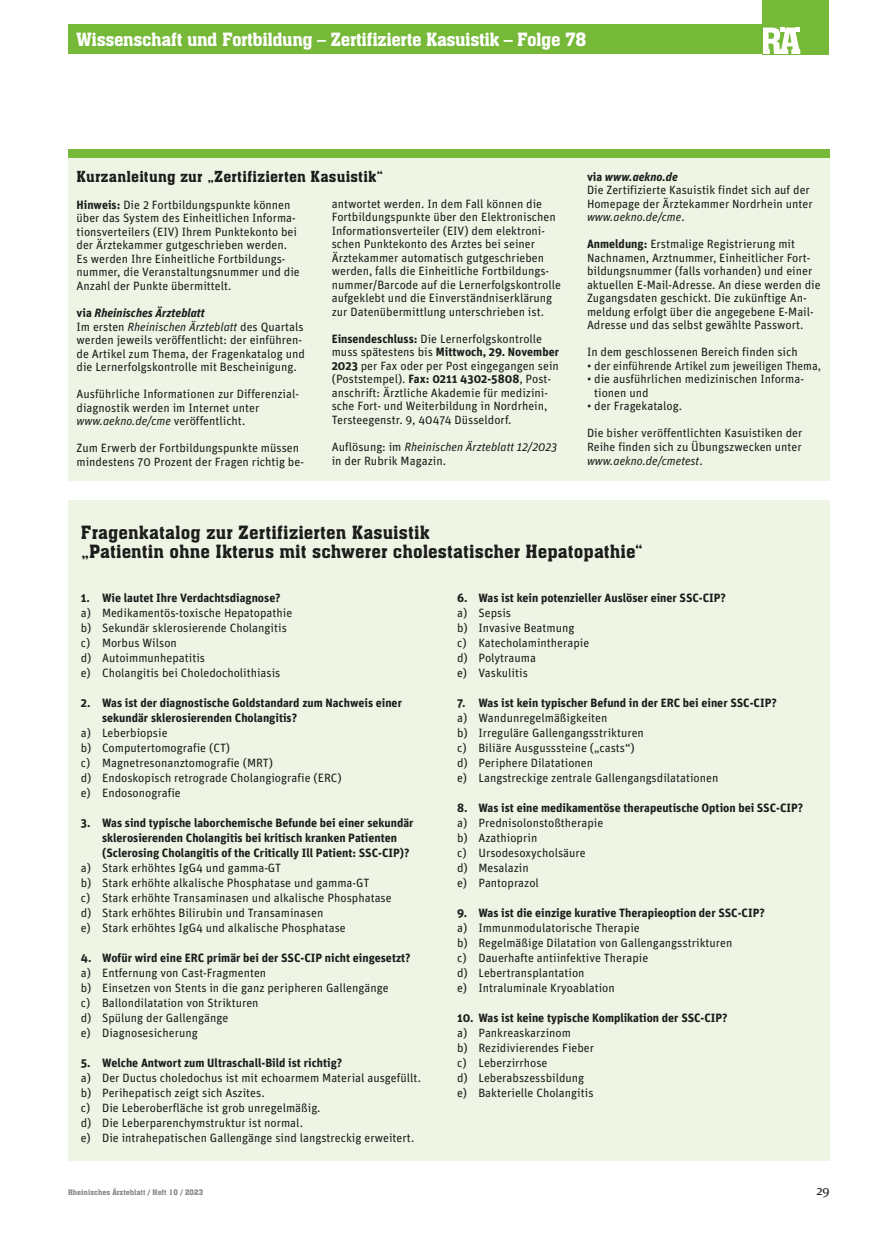
<style>
.page{position:relative;width:872px;height:1234px;background:#fff}
.page>*{position:absolute;margin:0;border:0;box-sizing:border-box;transform-origin:0 0}
.t1{font:18px/19.5px "Aachen BT";letter-spacing:.005em;color:#1d1d1b}
.t2{font:18px "Aachen BT";letter-spacing:-.025em;color:#fff}
.t3{font:15px "Aachen BT";letter-spacing:.015em;color:#1d1d1b}
.t4{font:13.5px "Meta Serif Pro";color:#1d1d1b}
.t5{font:12px/15px "Unit Pro";color:#1d1d1b}
.t6{font:700 12px/15px "Unit Pro";color:#1d1d1b}
.t7{font:7.5px "Aachen BT";color:#878787}
.s1{font-weight:700}
.s2{font-weight:700;font-style:italic}
.s3{font-style:italic}
</style>
<div class="page">
<div style="left:762px;top:0;width:67px;height:54px;background:#76b837"></div>
<svg style="left:763px;top:28px;width:37px;height:26px"></svg>
<div style="left:68px;top:24px;width:694px;height:30px;background:#76b837"></div>
<div style="left:68px;top:149px;width:761px;height:331px;background:#eef5e5"></div>
<div style="left:68px;top:499px;width:761px;height:660px;background:#eef5e5"></div>
<div style="left:68px;top:149px;width:761px;height:8px;background:#76b837"></div>
<h1 class="t2" style="left:77px;top:28px;width:511px">Wissenschaft und Fortbildung – Zertifizierte Kasuistik – Folge 78</h1>
<p class="t3" style="left:76px;top:167px;width:308px">Kurzanleitung zur „Zertifizierten Kasuistik“</p>
<p class="t5" style="left:77px;top:197px;width:225px;line-height:13.5px"><span class="s1">Hinweis:</span> Die 2 Fortbildungspunkte können über das System des Einheitlichen Informa&shy;tionsverteilers (EIV) Ihrem Punktekonto bei der Ärztekammer gutgeschrieben werden.<br>Es werden Ihre Einheitliche Fortbildungs&shy;nummer, die Veranstaltungsnummer und die Anzahl der Punkte übermittelt.</p>
<p class="t5" style="left:77px;top:305px;width:230px;line-height:13.5px"><span class="s1">via</span> <span class="s2">Rheinisches Ärzteblatt<br></span>Im ersten <span class="s3">Rheinischen Ärzteblatt</span> des Quartals werden jeweils veröffentlicht: der einführen&shy;de Artikel zum Thema, der Fragenkatalog und die Lernerfolgskontrolle mit Bescheinigung.</p>
<p class="t5" style="left:77px;top:386px;width:223px;line-height:13.5px">Ausführliche Informationen zur Differenzial&shy;diagnostik werden im Internet unter <span class="s3">www.aekno.de/cme</span> veröffentlicht.</p>
<p class="t5" style="left:77px;top:440px;width:229px;line-height:13.5px">Zum Erwerb der Fortbildungspunkte müssen mindestens 70 Prozent der Fragen richtig be-</p>
<p class="t5" style="left:332px;top:196px;width:231px;line-height:13.5px">antwortet werden. In dem Fall können die Fortbildungspunkte über den Elektronischen Informationsverteiler (EIV) dem elektroni&shy;schen Punktekonto des Arztes bei seiner Ärztekammer automatisch gutgeschrieben werden, falls die Einheitliche Fortbildungs&shy;nummer/Barcode auf die Lernerfolgskontrolle aufgeklebt und die Einverständniserklärung zur Datenübermittlung unterschrieben ist.</p>
<p class="t5" style="left:332px;top:331px;width:229px;line-height:13.5px"><span class="s1">Einsendeschluss:</span> Die Lernerfolgskontrolle muss spätestens bis <span class="s1">Mittwoch, 29. November 2023</span> per Fax oder per Post eingegangen sein (Poststempel). <span class="s1">Fax: 0211 4302-5808</span>, Post&shy;anschrift: Ärztliche Akademie für medizini&shy;sche Fort- und Weiterbildung in Nordrhein, Tersteegenstr. 9, 40474 Düsseldorf.</p>
<p class="t5" style="left:332px;top:439px;width:227px;line-height:13.5px">Auflösung: im <span class="s3">Rheinischen Ärzteblatt 12/2023 </span>in der Rubrik Magazin.</p>
<p class="t5" style="left:587px;top:169px;width:227px;line-height:13.5px"><span class="s1">via</span> <span class="s2">www.aekno.de<br></span>Die Zertifizierte Kasuistik findet sich auf der<br>Homepage der Ärztekammer Nordrhein unter <span class="s3">www.aekno.de/cme</span>.</p>
<p class="t5" style="left:587px;top:237px;width:235px;line-height:13.5px"><span class="s1">Anmeldung:</span> Erstmalige Registrierung mit Nachnamen, Arztnummer, Einheitlicher Fort&shy;bildungsnummer (falls vorhanden) und einer aktuellen E-Mail-Adresse. An diese werden die Zugangsdaten geschickt. Die zukünftige An&shy;meldung erfolgt über die angegebene E-Mail-Adresse und das selbst gewählte Passwort.</p>
<p class="t5" style="left:587px;top:344px;width:212px">In dem geschlossenen Bereich finden sich</p>
<p class="t5" style="left:587px;top:357px;width:235px">• der einführende Artikel zum jeweiligen Thema,</p>
<p class="t5" style="left:594px;top:372px;width:210px;line-height:13.5px;text-indent:-7px">• die ausführlichen medizinischen Informa&shy;tionen und</p>
<p class="t5" style="left:587px;top:398px;width:97px">• der Fragekatalog.</p>
<p class="t5" style="left:587px;top:426px;width:217px;line-height:13.5px;text-align:justify">Die bisher veröffentlichten Kasuistiken der Reihe finden sich zu Übungszwecken unter <span class="s3">www.aekno.de/cmetest</span>.</p>
<h1 class="t1" style="left:81px;top:522px;width:564px">Fragenkatalog zur Zertifizierten Kasuistik<br>„Patientin ohne Ikterus mit schwerer cholestatischer Hepatopathie“</h1>
<p class="t6" style="left:81px;top:589px;width:201px">1. Wie lautet Ihre Verdachtsdiagnose?</p>
<p class="t5" style="left:81px;top:604px;width:213px">a) Medikamentös-toxische Hepatopathie b) Sekundär sklerosierende Cholangitis c) Morbus Wilson<br>d) Autoimmunhepatitis<br>e) Cholangitis bei Choledocholithiasis</p>
<p class="t6" style="left:102px;top:694px;width:301px;text-indent:-21px">2. Was ist der diagnostische Goldstandard zum Nachweis einer sekundär sklerosierenden Cholangitis?</p>
<p class="t5" style="left:81px;top:724px;width:262px">a) Leberbiopsie<br>b) Computertomografie (CT)<br>c) Magnetresonanztomografie (MRT)<br>d) Endoskopisch retrograde Cholangiografie (ERC) e) Endosonografie</p>
<p class="t6" style="left:102px;top:814px;width:313px;text-indent:-21px">3. Was sind typische laborchemische Befunde bei einer sekundär sklerosierenden Cholangitis bei kritisch kranken Patienten (Sclerosing Cholangitis of the Critically Ill Patient: SSC-CIP)?</p>
<p class="t5" style="left:81px;top:859px;width:312px">a) Stark erhöhtes IgG4 und gamma-GT<br>b) Stark erhöhte alkalische Phosphatase und gamma-GT<br>c) Stark erhöhte Transaminasen und alkalische Phosphatase d) Stark erhöhtes Bilirubin und Transaminasen<br>e) Stark erhöhtes IgG4 und alkalische Phosphatase</p>
<p class="t6" style="left:81px;top:949px;width:331px">4. Wofür wird eine ERC primär bei der SSC-CIP nicht eingesetzt?</p>
<p class="t5" style="left:81px;top:964px;width:309px">a) Entfernung von Cast-Fragmenten<br>b) Einsetzen von Stents in die ganz peripheren Gallengänge c) Ballondilatation von Strikturen<br>d) Spülung der Gallengänge<br>e) Diagnosesicherung</p>
<p class="t6" style="left:81px;top:1054px;width:263px">5. Welche Antwort zum Ultraschall-Bild ist richtig?</p>
<p class="t5" style="left:81px;top:1069px;width:342px">a) Der Ductus choledochus ist mit echoarmem Material ausgefüllt. b) Perihepatisch zeigt sich Aszites.<br>c) Die Leberoberfläche ist grob unregelmäßig.<br>d) Die Leberparenchymstruktur ist normal.<br>e) Die intrahepatischen Gallengänge sind langstreckig erweitert.</p>
<p class="t6" style="left:457px;top:589px;width:270px">6. Was ist kein potenzieller Auslöser einer SSC-CIP?</p>
<p class="t5" style="left:457px;top:604px;width:134px">a) Sepsis<br>b) Invasive Beatmung<br>c) Katecholamintherapie d) Polytrauma<br>e) Vaskulitis</p>
<p class="t6" style="left:457px;top:694px;width:321px">7. Was ist kein typischer Befund in der ERC bei einer SSC-CIP?</p>
<p class="t5" style="left:457px;top:709px;width:263px">a) Wandunregelmäßigkeiten<br>b) Irreguläre Gallengangsstrikturen<br>c) Biliäre Ausgusssteine („casts“)<br>d) Periphere Dilatationen<br>e) Langstreckige zentrale Gallengangsdilatationen</p>
<p class="t6" style="left:457px;top:799px;width:348px">8. Was ist eine medikamentöse therapeutische Option bei SSC-CIP?</p>
<p class="t5" style="left:457px;top:814px;width:148px">a) Prednisolonstoßtherapie b) Azathioprin<br>c) Ursodesoxycholsäure<br>d) Mesalazin<br>e) Pantoprazol</p>
<p class="t6" style="left:457px;top:904px;width:309px">9. Was ist die einzige kurative Therapieoption der SSC-CIP?</p>
<p class="t5" style="left:457px;top:919px;width:277px">a) Immunmodulatorische Therapie<br>b) Regelmäßige Dilatation von Gallengangsstrikturen c) Dauerhafte antiinfektive Therapie<br>d) Lebertransplantation<br>e) Intraluminale Kryoablation</p>
<p class="t6" style="left:457px;top:1009px;width:272px">10. Was ist keine typische Komplikation der SSC-CIP?</p>
<p class="t5" style="left:457px;top:1024px;width:138px">a) Pankreaskarzinom<br>b) Rezidivierendes Fieber c) Leberzirrhose<br>d) Leberabszessbildung e) Bakterielle Cholangitis</p>
<p class="t7" style="left:68px;top:1187px;width:137px">Rheinisches Ärzteblatt / Heft 10 / 2023</p>
<p class="t4" style="left:816px;top:1180px;width:15px">29</p>
</div>
